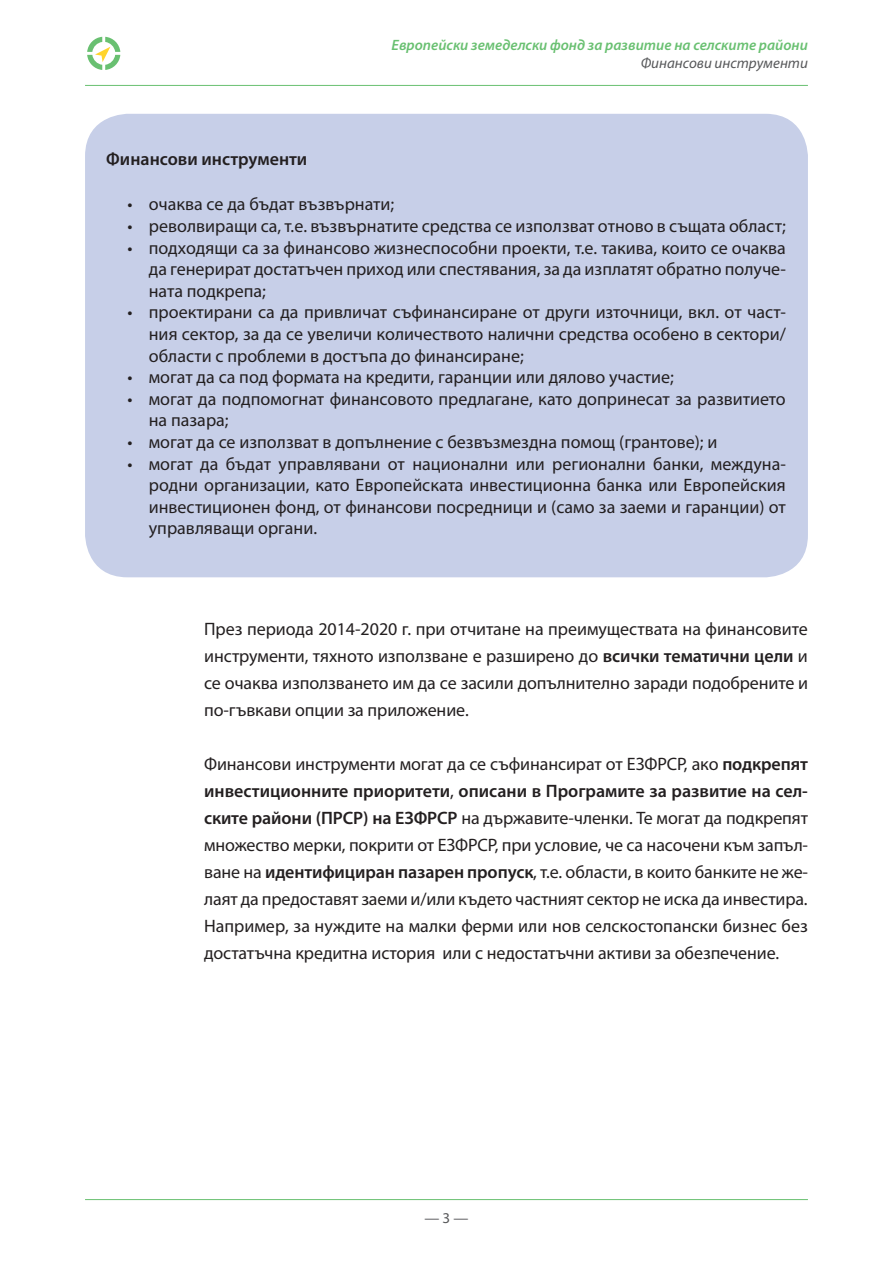
<style>
.page{position:relative;width:893px;height:1263px;background:#fff}
.page>*{position:absolute;margin:0;border:0;box-sizing:border-box;transform-origin:0 0}
.running_text{font:18px/27px "Myriad Pro";color:#231f20;text-align:justify}
.t1{font:600 18px "Myriad Pro";color:#231f20}
.t2{font:italic 600 15px "Myriad Pro";color:#69c071}
.t3{font:italic 15px "Myriad Pro";color:#57585a}
.t4{font:15px "Myriad Pro";color:#57585a}
.s1{font-weight:600}
</style>
<div class="page">
<hr style="left:85px;top:1199px;width:723px;height:1px;background:#69c071">
<hr style="left:85px;top:85px;width:723px;height:1px;background:#69c071">
<svg style="left:87px;top:37px;width:33px;height:33px"></svg>
<div style="left:85px;top:114px;width:723px;height:463px;background:#c7cfe8;border-radius:43px"></div>
<p class="t2" style="left:392px;top:36px;width:418px">Европейски земеделски фонд за развитие на селските райони</p>
<p class="t3" style="left:641px;top:53px;width:169px">Финансови инструменти</p>
<p class="t1" style="left:106px;top:149px;width:202px">Финансови инструменти</p>
<p class="running_text" style="left:128px;top:191px;width:268px">• очаква се да бъдат възвърнати;</p>
<p class="running_text" style="left:128px;top:212px;width:660px">• револвиращи са, т.е. възвърнатите средства се използват отново в същата област;</p>
<p class="running_text" style="left:149px;top:236px;width:639px;line-height:21.6px;text-indent:-21px">• подходящи са за финансово жизнеспособни проекти, т.е. такива, които се очаква да генерират достатъчен приход или спестявания, за да изплатят обратно получе&shy;ната подкрепа;</p>
<p class="running_text" style="left:149px;top:301px;width:638px;line-height:21.6px;text-indent:-21px">• проектирани са да привличат съфинансиране от други източници, вкл. от част&shy;ния сектор, за да се увеличи количеството налични средства особено в сектори/ области с проблеми в достъпа до финансиране;</p>
<p class="running_text" style="left:128px;top:363px;width:548px">• могат да са под формата на кредити, гаранции или дялово участие;</p>
<p class="running_text" style="left:149px;top:388px;width:638px;line-height:21.6px;text-indent:-21px">• могат да подпомогнат финансовото предлагане, като допринесат за развитието на пазара;</p>
<p class="running_text" style="left:128px;top:428px;width:591px">• могат да се използват в допълнение с безвъзмездна помощ (грантове); и</p>
<p class="running_text" style="left:149px;top:452px;width:639px;line-height:21.6px;text-indent:-21px">• могат да бъдат управлявани от национални или регионални банки, междуна&shy;родни организации, като Европейската инвестиционна банка или Европейския инвестиционен фонд, от финансови посредници и (само за заеми и гаранции) от управляващи органи.</p>
<p class="running_text" style="left:204px;top:615px;width:606px">През периода 2014-2020 г. при отчитане на преимуществата на финансовите инструменти, тяхното използване е разширено до <span class="s1">всички тематични цели</span> и се очаква използването им да се засили допълнително заради подобрените и по-гъвкави опции за приложение.</p>
<p class="running_text" style="left:204px;top:750px;width:605px">Финансови инструменти могат да се съфинансират от ЕЗФРСР, ако <span class="s1">подкрепят инвестиционните приоритети</span>, <span class="s1">описани в Програмите за развитие на сел&shy;ските райони (ПРСР) на ЕЗФРСР</span> на държавите-членки. Те могат да подкрепят множество мерки, покрити от ЕЗФРСР, при условие, че са насочени към запъл&shy;ване на <span class="s1">идентифициран пазарен пропуск</span>, т.е. области, в които банките не же&shy;лаят да предоставят заеми и/или където частният сектор не иска да инвестира.<br>Например, за нуждите на малки ферми или нов селскостопански бизнес без достатъчна кредитна история или с недостатъчни активи за обезпечение.</p>
<p class="t4" style="left:424px;top:1209px;width:46px">— 3 —</p>
</div>
